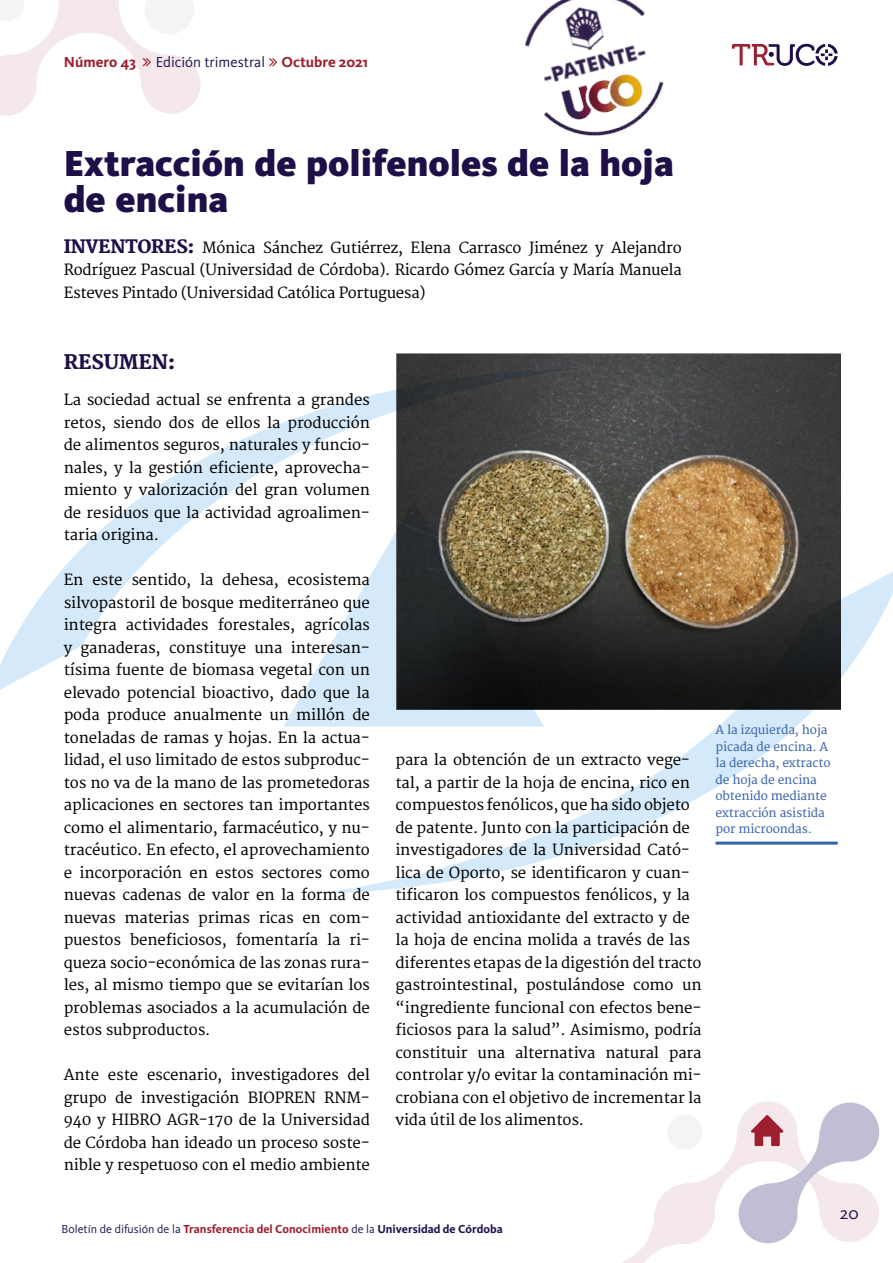
<style>
.page{position:relative;width:893px;height:1263px;background:#fff}
.page>*{position:absolute;margin:0;border:0;box-sizing:border-box;transform-origin:0 0}
.t1{font:900 37.5px/36px "Kievit OT";color:#1e0f49}
.t2{font:800 19.5px "Merriweather";letter-spacing:-.01em;color:#1e0f49}
.t3{font:18px "Kievit OT";color:#1e0f49}
.t4{font:15px/22.5px "Merriweather";letter-spacing:-.01em;color:#000;text-align:justify}
.t5{font:15px "Kievit OT";color:#1e0f49}
.t6{font:700 15px "Kievit OT";color:#9d1e2e}
.t7{font:12px/16.5px "Merriweather";letter-spacing:-.01em;color:#3863ab}
.t8{font:700 12px "Kievit OT";color:#9d1e2e}
.s1{font-weight:700;color:#9d1e2e}
.s2{font-weight:800;font-size:18px;color:#1e0f49}
.s3{font-weight:400;color:#1e0f49}
.s4{color:#1e0f49}
</style>
<div class="page">
<svg style="left:0;top:361px;width:397px;height:329px"></svg>
<svg style="left:316px;top:565px;width:577px;height:329px"></svg>
<svg style="left:283px;top:501px;width:261px;height:226px"></svg>
<svg style="left:621px;top:1101px;width:150px;height:162px"></svg>
<svg style="left:732px;top:44px;width:106px;height:22px"></svg>
<img style="left:525px;top:0;width:139px;height:136px">
<img style="left:397px;top:354px;width:443px;height:355px">
<hr style="left:716px;top:842px;width:122px;height:3px;background:#3863ab">
<svg style="left:739px;top:1102px;width:140px;height:141px"></svg>
<svg style="left:0;top:0;width:201px;height:116px"></svg>
<p class="t6" style="left:64px;top:53px;width:73px">Número 43</p>
<p class="t5" style="left:156px;top:53px;width:214px">Edición trimestral <span class="s1">Octubre 2021</span></p>
<h1 class="t1" style="left:64px;top:145px;width:611px">Extracción de polifenoles de la hoja de encina</h1>
<p class="t4" style="left:64px;top:237px;width:619px"><span class="s2">INVENTORES:</span> Mónica Sánchez Gutiérrez, Elena Carrasco Jiménez y Alejandro Rodríguez Pascual (Universidad de Córdoba). Ricardo Gómez García y María Manuela Esteves Pintado (Universidad Católica Portuguesa)</p>
<h2 class="t2" style="left:64px;top:351px;width:113px">RESUMEN:</h2>
<p class="t4" style="left:64px;top:389px;width:308px">La sociedad actual se enfrenta a grandes retos, siendo dos de ellos la producción de alimentos seguros, naturales y funcio&shy;nales, y la gestión eficiente, aprovecha&shy;miento y valorización del gran volumen de residuos que la actividad agroalimen&shy;taria origina.</p>
<p class="t4" style="left:64px;top:569px;width:308px">En este sentido, la dehesa, ecosistema silvopastoril de bosque mediterráneo que integra actividades forestales, agrícolas y ganaderas, constituye una interesan&shy;tísima fuente de biomasa vegetal con un elevado potencial bioactivo, dado que la poda produce anualmente un millón de toneladas de ramas y hojas. En la actua&shy;lidad, el uso limitado de estos subproduc&shy;tos no va de la mano de las prometedoras aplicaciones en sectores tan importantes como el alimentario, farmacéutico, y nu&shy;tracéutico. En efecto, el aprovechamiento e incorporación en estos sectores como nuevas cadenas de valor en la forma de nuevas materias primas ricas en com&shy;puestos beneficiosos, fomentaría la ri&shy;queza socio-económica de las zonas rura&shy;les, al mismo tiempo que se evitarían los problemas asociados a la acumulación de estos subproductos.</p>
<p class="t4" style="left:64px;top:1064px;width:308px">Ante este escenario, investigadores del grupo de investigación BIOPREN RNM-940 y HIBRO AGR-170 de la Universidad de Córdoba han ideado un proceso soste&shy;nible y respetuoso con el medio ambiente</p>
<p class="t4" style="left:395px;top:749px;width:308px;text-align:left">para la obtención de un extracto vege&shy;tal, a partir de la hoja de encina, rico en compuestos fenólicos, que ha sido objeto de patente. Junto con la participación de investigadores de la Universidad Cató&shy;lica de Oporto, se identificaron y cuan&shy;tificaron los compuestos fenólicos, y la actividad antioxidante del extracto y de la hoja de encina molida a través de las diferentes etapas de la digestión del tracto gastrointestinal, postulándose como un “ingrediente funcional con efectos bene&shy;ficiosos para la salud”. Asimismo, podría constituir una alternativa natural para controlar y/o evitar la contaminación mi&shy;crobiana con el objetivo de incrementar la vida útil de los alimentos.</p>
<p class="t7" style="left:716px;top:722px;width:117px">A la izquierda, hoja picada de encina. A la derecha, extracto de hoja de encina obtenido mediante extracción asistida por microondas.</p>
<p class="t8" style="left:62px;top:1222px;width:443px"><span class="s3">Boletín de difusión de la</span> Transferencia del Conocimiento <span class="s3">de la</span> <span class="s4">Universidad de Córdoba</span></p>
<p class="t3" style="left:840px;top:1202px;width:20px">20</p>
</div>
